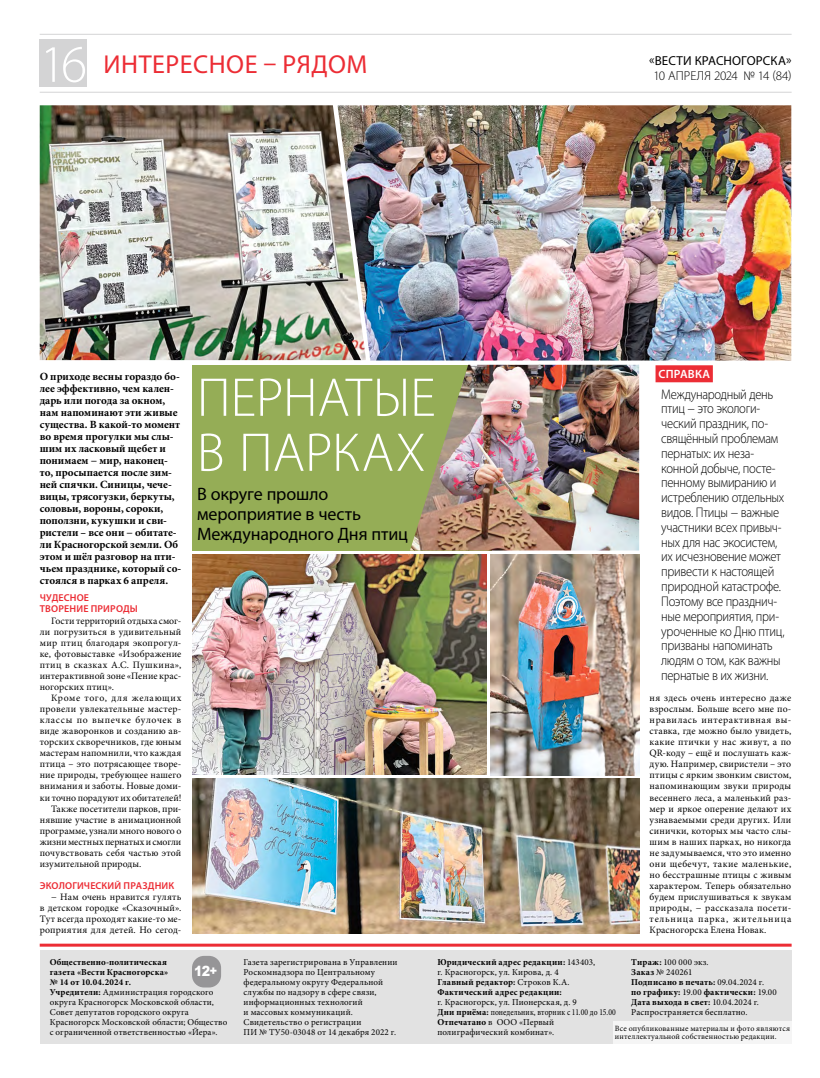
<style>
.page{position:relative;width:820px;height:1078px;background:#fff}
.page>*{position:absolute;margin:0;border:0;box-sizing:border-box;transform-origin:0 0}
.t1{font:300 55px/55px "Myriad Pro";letter-spacing:-.005em;color:#fff}
.t2{font:300 53px "Myriad Pro";color:#fff}
.t3{font:26px "Myriad Pro";letter-spacing:.02em;color:#ec2d35}
.t4{font:18px/20px "Myriad Pro";letter-spacing:-.01em;color:#000}
.t5{font:300 14px/14.8px "Myriad Pro";letter-spacing:-.02em;color:#000;scale:.9 1}
.t6{font:900 14px "Arial";color:#fff;scale:.9 1}
.t7{font:13px "Myriad Pro";letter-spacing:.01em;color:#000}
.t8{font:300 13px "Myriad Pro";letter-spacing:-.005em;color:#000}
.t9{font:600 12px "Myriad Pro";letter-spacing:.02em;color:#fff}
.t10{font:700 11px/12px "Minion Pro";letter-spacing:.005em;color:#000}
.t11{font:600 10px/11px "Myriad Pro";letter-spacing:.015em;color:#ec2d35}
.t12{font:9.8px/11.1px "Minion Pro";letter-spacing:.015em;color:#000;text-align:justify}
.t13{font:9.8px "Minion Pro";letter-spacing:.06em;color:#000}
.t14{font:9.8px "Minion Pro";letter-spacing:-.005em;color:#000}
.t15{font:9px/10px "Minion Pro";letter-spacing:.015em;color:#000}
.t16{font:700 9px/10px "Minion Pro";letter-spacing:.025em;color:#000}
.t17{font:8px/8px "Minion Pro";letter-spacing:.025em;color:#000}
.s1{font-weight:700}
.s2{font-weight:400}
.s3{font-size:12px}
</style>
<div class="page">
<hr style="left:40px;top:92px;width:751px;height:1px;background:#d4d4d5">
<hr style="left:40px;top:34px;width:751px;height:1px;background:#d4d4d5">
<div style="left:40px;top:40px;width:47px;height:47px;background:#d4d4d5"></div>
<div style="left:192px;top:365px;width:299px;height:185px;background:#95ad56"></div>
<hr style="left:40px;top:943px;width:751px;height:3px;background:#ec2d35">
<div style="left:40px;top:950px;width:751px;height:93px;background:#e2e2e2"></div>
<div style="left:192px;top:955px;width:29px;height:32px;background:#969597;border-radius:12px"></div>
<div style="left:613px;top:1020px;width:178px;height:23px;background:#f5f5f5"></div>
<img style="left:40px;top:105px;width:297px;height:255px">
<img style="left:337px;top:105px;width:454px;height:255px">
<img style="left:410px;top:365px;width:229px;height:185px">
<img style="left:490px;top:554px;width:149px;height:220px">
<div style="left:655px;top:365px;width:57px;height:17px;background:#ec2d35"></div>
<img style="left:192px;top:554px;width:294px;height:220px">
<img style="left:192px;top:778px;width:447px;height:155px">
<h2 class="t2" style="left:40px;top:32px;width:49px">16</h2>
<h3 class="t7" style="left:649px;top:53px;width:144px">«ВЕСТИ КРАСНОГОРСКА»</h3>
<h3 class="t3" style="left:103px;top:48px;width:265px">ИНТЕРЕСНОЕ – РЯДОМ</h3>
<h3 class="t8" style="left:653px;top:68px;width:140px">10 АПРЕЛЯ 2024 № 14 (84)</h3>
<p class="t10" style="left:40px;top:370px;width:143px">О приходе весны гораздо бо&shy;лее эффективно, чем кален&shy;дарь или погода за окном, нам напоминают эти живые существа. В какой-то момент во время прогулки мы слы&shy;шим их ласковый щебет и понимаем − мир, наконец&shy;то, просыпается после зим&shy;ней спячки. Синицы, чече&shy;вицы, трясогузки, беркуты, соловьи, вороны, сороки, поползни, кукушки и сви&shy;ристели – все они − обитате&shy;ли Красногорской земли. Об этом и шёл разговор на пти&shy;чьем празднике, который со&shy;стоялся в парках 6 апреля.</p>
<p class="t11" style="left:40px;top:592px;width:100px">ЧУДЕСНОЕ<br>ТВОРЕНИЕ ПРИРОДЫ</p>
<p class="t12" style="left:40px;top:614px;width:143px;text-indent:11px">Гости территорий отдыха смог&shy;ли погрузиться в удивительный мир птиц благодаря экопрогул&shy;ке, фотовыставке «Изображение птиц в сказках А.С. Пушкина», интерактивной зоне «Пение крас&shy;ногорских птиц».</p>
<p class="t13" style="left:51px;top:691px;width:132px">Кроме того, для желающих</p>
<p class="t12" style="left:40px;top:703px;width:143px">провели увлекательные мастер-</p>
<p class="t13" style="left:40px;top:713px;width:143px">классы по выпечке булочек в</p>
<p class="t12" style="left:40px;top:725px;width:143px">виде жаворонков и созданию ав-</p>
<p class="t12" style="left:40px;top:736px;width:143px">торских скворечников, где юным</p>
<p class="t12" style="left:40px;top:747px;width:143px">мастерам напомнили, что каждая</p>
<p class="t12" style="left:40px;top:758px;width:143px">птица – это потрясающее творе-</p>
<p class="t12" style="left:40px;top:769px;width:143px">ние природы, требующее нашего</p>
<p class="t12" style="left:40px;top:780px;width:143px">внимания и заботы. Новые доми-</p>
<p class="t12" style="left:40px;top:791px;width:143px">ки точно порадуют их обитателей!</p>
<p class="t12" style="left:51px;top:802px;width:132px">Также посетители парков, при-</p>
<p class="t12" style="left:40px;top:813px;width:143px">нявшие участие в анимационной</p>
<p class="t12" style="left:40px;top:824px;width:143px">программе, узнали много нового о</p>
<p class="t14" style="left:40px;top:834px;width:143px">жизни местных пернатых и смогли</p>
<p class="t12" style="left:40px;top:847px;width:143px">почувствовать себя частью этой</p>
<p class="t12" style="left:40px;top:858px;width:103px">изумительной природы.</p>
<p class="t11" style="left:40px;top:879px;width:136px">ЭКОЛОГИЧЕСКИЙ ПРАЗДНИК</p>
<p class="t12" style="left:40px;top:891px;width:143px;text-indent:11px">− Нам очень нравится гулять в детском городке «Сказочный».<br>Тут всегда проходят какие-то ме&shy;роприятия для детей. Но сегод-</p>
<h1 class="t1" style="left:197px;top:369px;width:240px">ПЕРНАТЫЕ<br>В ПАРКАХ</h1>
<h3 class="t4" style="left:197px;top:483px;width:212px">В округе прошло мероприятие в честь<br>Международного Дня птиц</h3>
<p class="t9" style="left:658px;top:366px;width:53px">СПРАВКА</p>
<p class="t5" style="left:661px;top:386px;width:139px">Международный день птиц − это экологи&shy;ческий праздник, по&shy;свящённый проблемам пернатых: их неза&shy;конной добыче, посте&shy;пенному вымиранию и истреблению отдельных видов. Птицы − важные участники всех привыч&shy;ных для нас экосистем, их исчезновение может привести к настоящей природной катастрофе.<br>Поэтому все празднич&shy;ные мероприятия, при&shy;уроченные ко Дню птиц, призваны напоминать людям о том, как важны пернатые в их жизни.</p>
<p class="t12" style="left:649px;top:692px;width:143px">ня здесь очень интересно даже взрослым. Больше всего мне по&shy;нравилась интерактивная вы&shy;ставка, где можно было увидеть, какие птички у нас живут, а по QR-коду – ещё и послушать каж&shy;дую. Например, свиристели – это птицы с ярким звонким свистом, напоминающим звуки природы весеннего леса, а маленький раз&shy;мер и яркое оперение делают их узнаваемыми среди других. Или синички, которых мы часто слы&shy;шим в наших парках, но никогда не задумываемся, что это именно они щебечут, такие маленькие, но бесстрашные птицы с живым характером. Теперь обязательно будем прислушиваться к звукам природы, − рассказала посети&shy;тельница парка, жительница Красногорска Елена Новак.</p>
<p class="t15" style="left:50px;top:956px;width:179px"><span class="s1">Общественно-политическая<br>газета «Вести Красногорска»<br>№ 14 от 10.04.2024 г.<br>Учредители:</span> Администрация городского округа Красногорск Московской области, Совет депутатов городского округа Красногорск Московской области; Общество с ограниченной ответственностью «Йера».</p>
<p class="t15" style="left:243px;top:956px;width:155px">Газета зарегистрирована в Управлении<br>Роскомнадзора по Центральному федеральному округу Федеральной службы по надзору в сфере связи, информационных технологий<br>и массовых коммуникаций.<br>Свидетельство о регистрации<br>ПИ № ТУ50-03048 от 14 декабря 2022 г.</p>
<p class="t16" style="left:437px;top:956px;width:159px">Юридический адрес редакции: <span class="s2">143403, г. Красногорск, ул. Кирова, д. 4<br></span>Главный редактор: <span class="s2">Строков К.А.<br></span>Фактический адрес редакции:</p>
<p class="t15" style="left:631px;top:956px;width:147px"><span class="s1">Тираж:</span> 100 000 экз.<br><span class="s1">Заказ</span> № 240261<br><span class="s1">Подписано в печать:</span> 09.04.2024 г.<br><span class="s1">по графику:</span> 19.00 <span class="s1">фактически:</span> 19.00<br><span class="s1">Дата выхода в свет:</span> 10.04.2024 г.<br>Распространяется бесплатно.</p>
<h3 class="t6" style="left:194px;top:960px;width:27px">12<span class="s3">+</span></h3>
<p class="t15" style="left:437px;top:996px;width:180px">г. Красногорск, ул. Пионерская, д. 9<br><span class="s1">Дни приёма:</span> понедельник, вторник с 11.00 до 15.00<br><span class="s1">Отпечатано</span> в ООО «Первый полиграфический комбинат».</p>
<p class="t17" style="left:614px;top:1023px;width:176px">Все опубликованные материалы и фото являются интеллектуальной собственностью редакции.</p>
</div>
